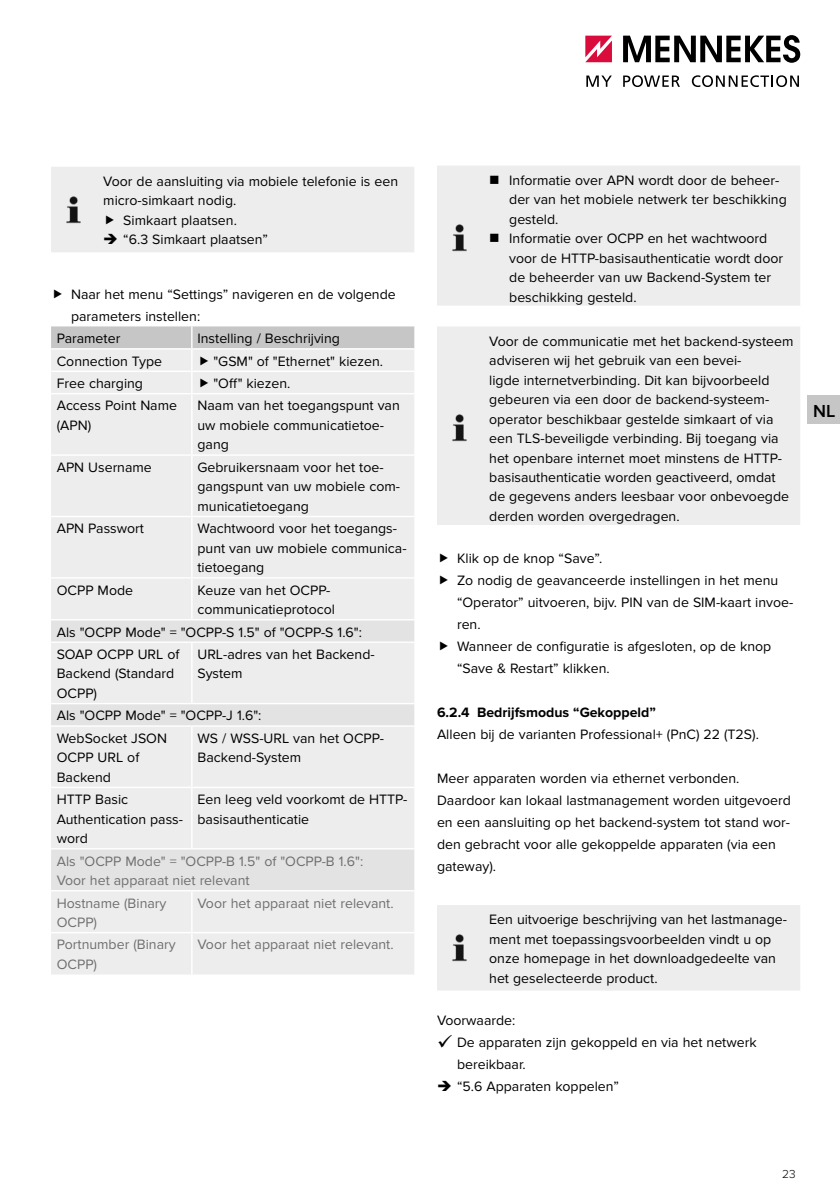
<style>
.page{position:relative;width:840px;height:1191px;background:#fff}
.page>*{position:absolute;margin:0;border:0;box-sizing:border-box;transform-origin:0 0}
.t1{font:600 18px "Proxima Nova";color:#000}
.t2{font:14px/19.4px "Proxima Nova";color:#000}
.t3{font:14px/19.4px "Proxima Nova";color:#706f6f}
.t4{font:700 14px "Proxima Nova";color:#000}
.t5{font:300 12px "Proxima Nova";color:#000}
</style>
<div class="page">
<svg style="left:586px;top:76px;width:25px;height:11px"></svg>
<svg style="left:623px;top:75px;width:56px;height:12px"></svg>
<svg style="left:691px;top:75px;width:107px;height:12px"></svg>
<svg style="left:585px;top:36px;width:26px;height:26px"></svg>
<svg style="left:623px;top:35px;width:176px;height:28px"></svg>
<div style="left:806px;top:395px;width:33px;height:29px;background:#c6c6c6"></div>
<div style="left:51px;top:394px;width:363px;height:580px;background:#ededed"></div>
<svg style="left:51px;top:620px;width:363px;height:270px;background:#eaeaea"></svg>
<hr style="left:191px;top:394px;width:1px;height:60px;background:#fff">
<hr style="left:51px;top:454px;width:141px;height:2px;background:#fff">
<hr style="left:192px;top:454px;width:222px;height:2px;background:#fff">
<hr style="left:191px;top:456px;width:1px;height:60px;background:#fff">
<hr style="left:51px;top:516px;width:141px;height:1px;background:#fff">
<hr style="left:192px;top:516px;width:222px;height:1px;background:#fff">
<hr style="left:191px;top:517px;width:1px;height:60px;background:#fff">
<hr style="left:51px;top:577px;width:141px;height:1px;background:#fff">
<hr style="left:192px;top:577px;width:222px;height:1px;background:#fff">
<hr style="left:191px;top:578px;width:1px;height:41px;background:#fff">
<hr style="left:51px;top:619px;width:141px;height:1px;background:#fff">
<hr style="left:192px;top:619px;width:222px;height:1px;background:#fff">
<hr style="left:51px;top:641px;width:141px;height:2px;background:#fff">
<hr style="left:192px;top:641px;width:222px;height:2px;background:#fff">
<hr style="left:191px;top:643px;width:1px;height:60px;background:#fff">
<hr style="left:51px;top:703px;width:141px;height:1px;background:#fff">
<hr style="left:192px;top:703px;width:222px;height:1px;background:#fff">
<hr style="left:51px;top:725px;width:141px;height:1px;background:#fff">
<hr style="left:192px;top:725px;width:222px;height:1px;background:#fff">
<hr style="left:191px;top:726px;width:1px;height:60px;background:#fff">
<hr style="left:51px;top:786px;width:141px;height:2px;background:#fff">
<hr style="left:192px;top:786px;width:222px;height:2px;background:#fff">
<hr style="left:191px;top:788px;width:1px;height:60px;background:#fff">
<hr style="left:51px;top:848px;width:141px;height:1px;background:#fff">
<hr style="left:192px;top:848px;width:222px;height:1px;background:#fff">
<hr style="left:51px;top:890px;width:141px;height:1px;background:#fff">
<hr style="left:192px;top:890px;width:222px;height:1px;background:#fff">
<hr style="left:191px;top:891px;width:1px;height:41px;background:#fff">
<hr style="left:51px;top:932px;width:141px;height:1px;background:#fff">
<hr style="left:192px;top:932px;width:222px;height:1px;background:#fff">
<hr style="left:191px;top:933px;width:1px;height:41px;background:#fff">
<div style="left:437px;top:166px;width:362px;height:140px;background:#ededed"></div>
<div style="left:437px;top:327px;width:362px;height:198px;background:#ededed"></div>
<div style="left:437px;top:905px;width:362px;height:85px;background:#ededed"></div>
<img style="left:442px;top:220px;width:34px;height:34px">
<img style="left:442px;top:410px;width:34px;height:34px">
<img style="left:442px;top:930px;width:34px;height:34px">
<div style="left:51px;top:167px;width:363px;height:85px;background:#ededed"></div>
<svg style="left:51px;top:326px;width:363px;height:67px;background:#e1e1e1"></svg>
<svg style="left:490px;top:175px;width:8px;height:9px"></svg>
<svg style="left:490px;top:234px;width:8px;height:8px"></svg>
<p class="t2" style="left:103px;top:172px;width:296px">Voor de aansluiting via mobiele telefonie is een</p>
<p class="t2" style="left:103px;top:191px;width:134px">micro-simkaart nodig.</p>
<p class="t2" style="left:123px;top:211px;width:115px">Simkaart plaatsen.</p>
<p class="t2" style="left:123px;top:230px;width:146px">“6.3 Simkaart plaatsen”</p>
<p class="t2" style="left:71px;top:285px;width:326px">Naar het menu “Settings” navigeren en de volgende</p>
<p class="t2" style="left:71px;top:307px;width:131px">parameters instellen:</p>
<p class="t2" style="left:57px;top:329px;width:65px">Parameter</p>
<p class="t2" style="left:197px;top:329px;width:144px">Instelling / Beschrijving</p>
<p class="t2" style="left:57px;top:352px;width:107px">Connection Type</p>
<p class="t2" style="left:213px;top:352px;width:171px">"GSM" of "Ethernet" kiezen.</p>
<p class="t2" style="left:57px;top:374px;width:88px">Free charging</p>
<p class="t2" style="left:213px;top:374px;width:78px">"Off" kiezen.</p>
<p class="t2" style="left:57px;top:396px;width:122px">Access Point Name (APN)</p>
<p class="t2" style="left:197px;top:396px;width:204px">Naam van het toegangspunt van uw mobiele communicatietoe&shy;gang</p>
<p class="t2" style="left:57px;top:458px;width:97px">APN Username</p>
<p class="t2" style="left:197px;top:458px;width:204px">Gebruikersnaam voor het toe&shy;gangspunt van uw mobiele com&shy;municatietoegang</p>
<p class="t2" style="left:57px;top:519px;width:89px">APN Passwort</p>
<p class="t2" style="left:197px;top:519px;width:210px">Wachtwoord voor het toegangs&shy;punt van uw mobiele communica&shy;tietoegang</p>
<p class="t2" style="left:57px;top:581px;width:78px">OCPP Mode</p>
<p class="t2" style="left:197px;top:581px;width:139px">Keuze van het OCPP&shy;communicatieprotocol</p>
<p class="t2" style="left:57px;top:621px;width:306px;line-height:22.4px">Als "OCPP Mode" = "OCPP-S 1.5" of "OCPP-S 1.6":<br>SOAP OCPP URL of</p>
<p class="t2" style="left:57px;top:664px;width:119px">Backend (Standard<br>OCPP)</p>
<p class="t2" style="left:197px;top:645px;width:179px">URL-adres van het Backend-<br>System</p>
<p class="t2" style="left:57px;top:705px;width:206px;line-height:22.4px">Als "OCPP Mode" = "OCPP-J 1.6":<br>WebSocket JSON</p>
<p class="t2" style="left:57px;top:748px;width:84px">OCPP URL of<br>Backend</p>
<p class="t2" style="left:197px;top:729px;width:188px">WS / WSS-URL van het OCPP-<br>Backend-System</p>
<p class="t2" style="left:57px;top:790px;width:128px">HTTP Basic<br>Authentication pass&shy;word</p>
<p class="t2" style="left:197px;top:790px;width:211px">Een leeg veld voorkomt de HTTP&shy;basisauthenticatie</p>
<p class="t3" style="left:57px;top:851px;width:308px">Als "OCPP Mode" = "OCPP-B 1.5" of "OCPP-B 1.6":<br>Voor het apparaat niet relevant</p>
<p class="t3" style="left:57px;top:893px;width:111px">Hostname (Binary<br>OCPP)</p>
<p class="t3" style="left:197px;top:893px;width:197px">Voor het apparaat niet relevant.</p>
<p class="t3" style="left:57px;top:935px;width:120px">Portnumber (Binary<br>OCPP)</p>
<p class="t3" style="left:197px;top:935px;width:197px">Voor het apparaat niet relevant.</p>
<p class="t2" style="left:509px;top:171px;width:279px">Informatie over APN wordt door de beheer&shy;der van het mobiele netwerk ter beschikking gesteld.<br>Informatie over OCPP en het wachtwoord voor de HTTP-basisauthenticatie wordt door de beheerder van uw Backend-System ter beschikking gesteld.</p>
<p class="t2" style="left:489px;top:332px;width:305px">Voor de communicatie met het backend-systeem adviseren wij het gebruik van een bevei-<br>ligde internetverbinding. Dit kan bijvoorbeeld gebeuren via een door de backend-systeem&shy;operator beschikbaar gestelde simkaart of via een TLS-beveiligde verbinding. Bij toegang via het openbare internet moet minstens de HTTP&shy;basisauthenticatie worden geactiveerd, omdat de gegevens anders leesbaar voor onbevoegde derden worden overgedragen.</p>
<p class="t2" style="left:457px;top:548px;width:337px;line-height:22px">Klik op de knop “Save”.<br>Zo nodig de geavanceerde instellingen in het menu “Operator” uitvoeren, bijv. PIN van de SIM-kaart invoe&shy;ren.<br>Wanneer de configuratie is afgesloten, op de knop “Save &amp; Restart” klikken.</p>
<p class="t4" style="left:437px;top:704px;width:220px">6.2.4 Bedrijfsmodus “Gekoppeld”</p>
<p class="t2" style="left:437px;top:725px;width:323px">Alleen bij de varianten Professional+ (PnC) 22 (T2S).</p>
<p class="t2" style="left:437px;top:768px;width:355px;line-height:22px">Meer apparaten worden via ethernet verbonden.<br>Daardoor kan lokaal lastmanagement worden uitgevoerd en een aansluiting op het backend-system tot stand wor&shy;den gebracht voor alle gekoppelde apparaten (via een gateway).</p>
<p class="t2" style="left:489px;top:910px;width:299px">Een uitvoerige beschrijving van het lastmanage&shy;ment met toepassingsvoorbeelden vindt u op onze homepage in het downloadgedeelte van het geselecteerde product.</p>
<p class="t2" style="left:457px;top:1010px;width:301px;line-height:22px;text-indent:-20px">Voorwaarde:<br>De apparaten zijn gekoppeld en via het netwerk bereikbaar.<br>“5.6 Apparaten koppelen”</p>
<p class="t1" style="left:812px;top:400px;width:24px">NL</p>
<p class="t5" style="left:781px;top:1166px;width:15px">23</p>
</div>
